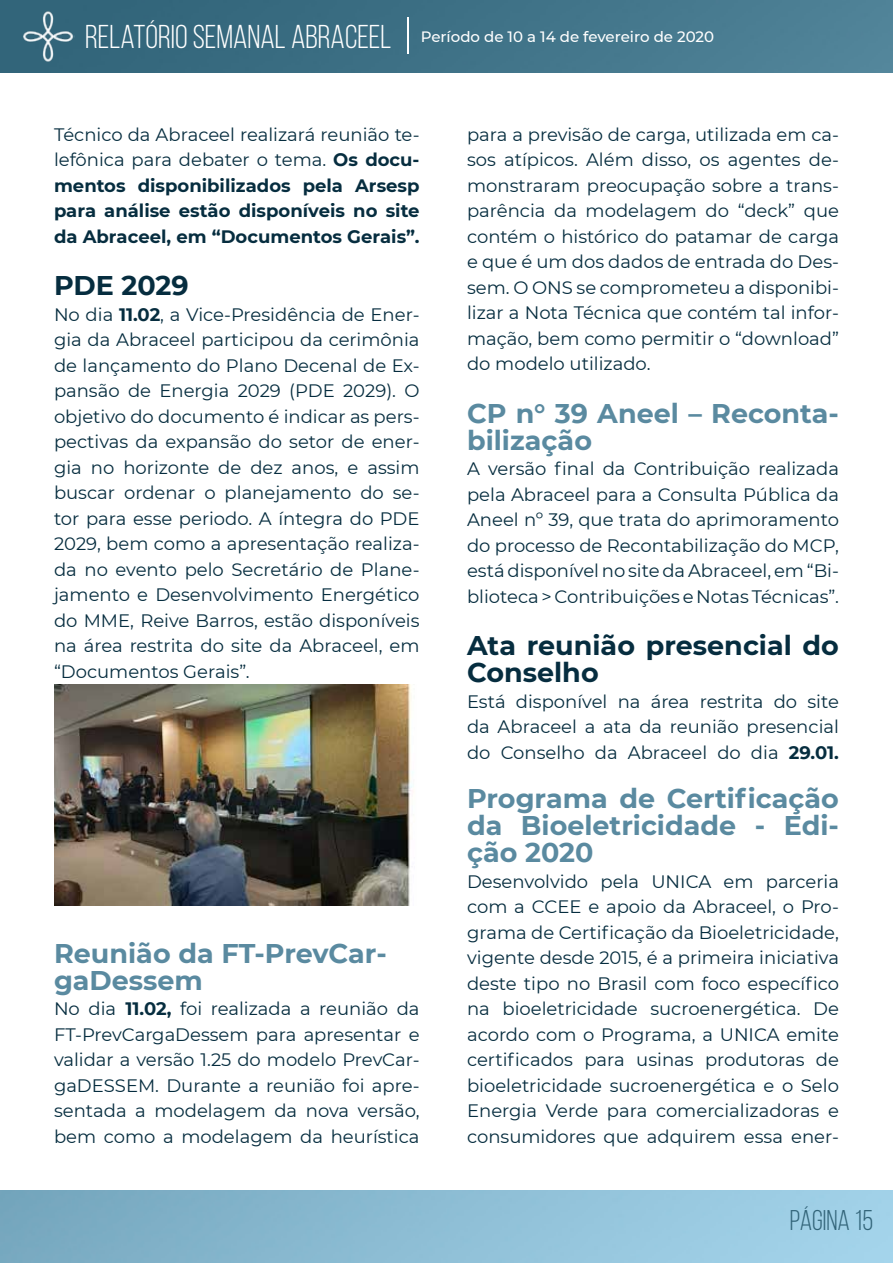
<style>
.page{position:relative;width:893px;height:1263px;background:#fff}
.page>*{position:absolute;margin:0;border:0;box-sizing:border-box;transform-origin:0 0}
.t1{font:33px "Bebas Neue";color:#fff}
.t2{font:28.5px "Bebas Neue";color:#326479}
.t3{font:700 27px/27px "Montserrat";color:#5a8aa0}
.t4{font:700 27px/27px "Montserrat";color:#062d3f}
.t5{font:18px/25.5px "Montserrat";color:#062d3f;text-align:justify}
.t6{font:700 18px/25.5px "Montserrat";color:#062d3f;text-align:justify}
.t7{font:500 15px "Montserrat";color:#fff}
.s1{font-weight:400}
.s2{font-weight:700}
</style>
<div class="page">
<img style="left:0;top:0;width:893px;height:72px">
<img style="left:21px;top:10px;width:53px;height:52px">
<hr style="left:407px;top:17px;width:2px;height:37px;background:#fff">
<img style="left:54px;top:684px;width:359px;height:221px">
<h1 class="t1" style="left:85px;top:19px;width:308px">RELATÓRIO SEMANAL ABRACEEL</h1>
<p class="t7" style="left:421px;top:26px;width:295px">Período de 10 a 14 de fevereiro de 2020</p>
<p class="t6" style="left:54px;top:121px;width:367px"><span class="s1">Técnico da Abraceel realizará reunião te&shy;lefônica para debater o tema.</span> Os docu&shy;mentos disponibilizados pela Arsesp para análise estão disponíveis no site da Abraceel, em “Documentos Gerais”.</p>
<h3 class="t4" style="left:54px;top:271px;width:136px">PDE 2029</h3>
<p class="t5" style="left:54px;top:301px;width:367px">No dia <span class="s2">11.02</span>, a Vice-Presidência de Ener&shy;gia da Abraceel participou da cerimônia de lançamento do Plano Decenal de Ex&shy;pansão de Energia 2029 (PDE 2029). O objetivo do documento é indicar as pers&shy;pectivas da expansão do setor de ener&shy;gia no horizonte de dez anos, e assim buscar ordenar o planejamento do se&shy;tor para esse periodo. A íntegra do PDE 2029, bem como a apresentação realiza&shy;da no evento pelo Secretário de Plane&shy;jamento e Desenvolvimento Energético do MME, Reive Barros, estão disponíveis na área restrita do site da Abraceel, em “Documentos Gerais”.</p>
<h3 class="t3" style="left:54px;top:938px;width:334px">Reunião da FT-PrevCar&shy;gaDessem</h3>
<p class="t5" style="left:54px;top:995px;width:367px">No dia <span class="s2">11.02,</span> foi realizada a reunião da FT-PrevCargaDessem para apresentar e validar a versão 1.25 do modelo PrevCar&shy;gaDESSEM. Durante a reunião foi apre&shy;sentada a modelagem da nova versão, bem como a modelagem da heurística</p>
<p class="t5" style="left:467px;top:121px;width:373px">para a previsão de carga, utilizada em ca&shy;sos atípicos. Além disso, os agentes de&shy;monstraram preocupação sobre a trans&shy;parência da modelagem do “deck” que contém o histórico do patamar de carga e que é um dos dados de entrada do Des&shy;sem. O ONS se comprometeu a disponibi&shy;lizar a Nota Técnica que contém tal infor&shy;mação, bem como permitir o “download” do modelo utilizado.</p>
<h3 class="t3" style="left:467px;top:398px;width:373px">CP n° 39 Aneel – Reconta&shy;bilização</h3>
<p class="t5" style="left:467px;top:455px;width:373px">A versão final da Contribuição realizada pela Abraceel para a Consulta Pública da Aneel nº 39, que trata do aprimoramento do processo de Recontabilização do MCP, está disponível no site da Abraceel, em “Bi&shy;blioteca &gt; Contribuições e Notas Técnicas”.</p>
<h3 class="t4" style="left:467px;top:631px;width:373px">Ata reunião presencial do<br>Conselho</h3>
<p class="t5" style="left:467px;top:688px;width:373px">Está disponível na área restrita do site da Abraceel a ata da reunião presencial do Conselho da Abraceel do dia <span class="s2">29.01.</span></p>
<h3 class="t3" style="left:467px;top:784px;width:373px;text-align:justify">Programa de Certificação da Bioeletricidade - Edi&shy;ção 2020</h3>
<p class="t5" style="left:467px;top:868px;width:373px">Desenvolvido pela UNICA em parceria com a CCEE e apoio da Abraceel, o Pro&shy;grama de Certificação da Bioeletricidade, vigente desde 2015, é a primeira iniciativa deste tipo no Brasil com foco específico na bioeletricidade sucroenergética. De acordo com o Programa, a UNICA emite certificados para usinas produtoras de bioeletricidade sucroenergética e o Selo Energia Verde para comercializadoras e consumidores que adquirem essa ener-</p>
<h2 class="t2" style="left:790px;top:1205px;width:85px">PÁGINA 15</h2>
</div>
